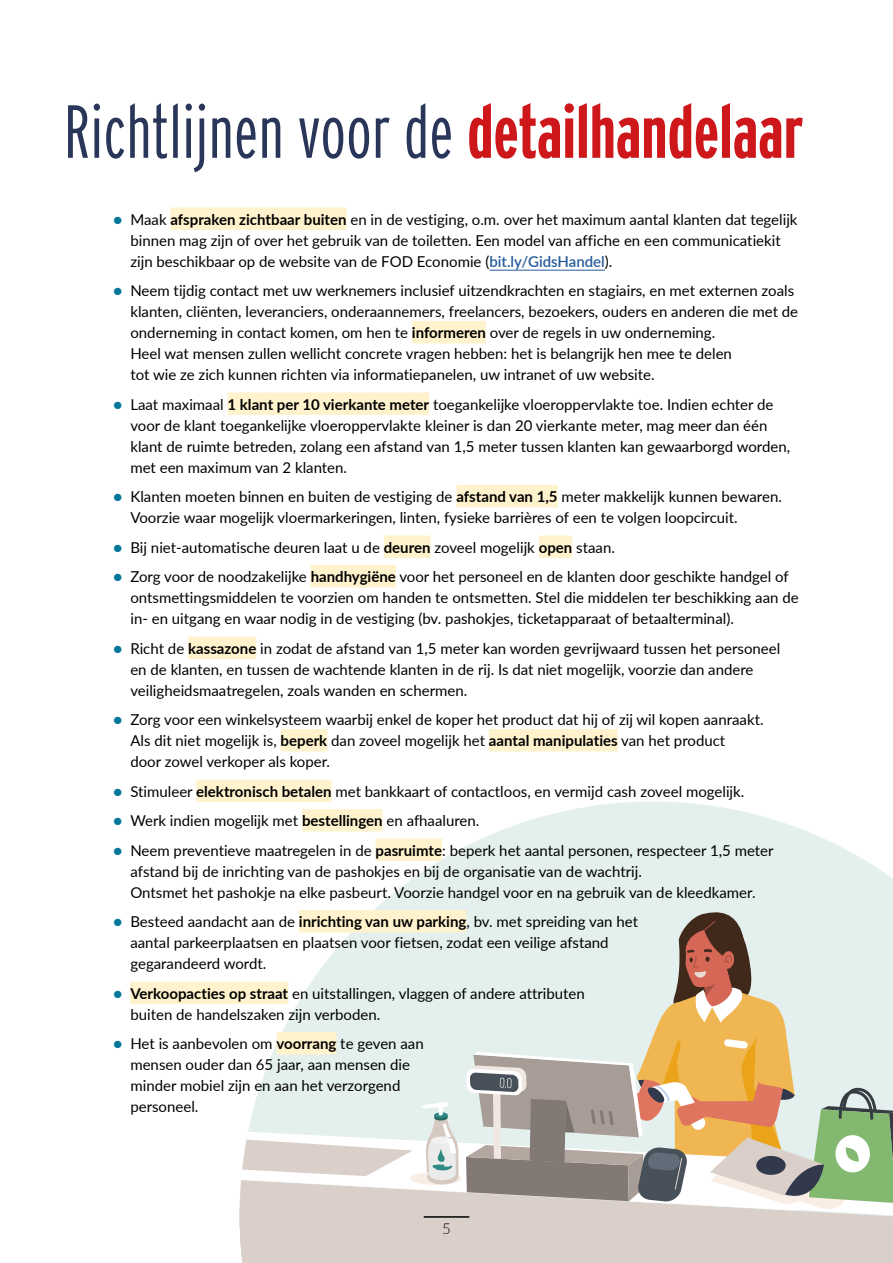
<style>
.page{position:relative;width:893px;height:1263px;background:#fff}
.page>*{position:absolute;margin:0;border:0;box-sizing:border-box;transform-origin:0 0}
.Title{font:300 75px "Interstate Compressed";color:#293659}
.Body_text_bullet{font:15px/21px "Lato";color:#000}
.t1{font:300 15px "Lato";color:#000}
.s1{font-weight:700;color:#cd171a}
.s2{font-weight:900;color:#04779c}
.s3{font-weight:700}
.s4{font-weight:600;color:#275b9b}
</style>
<div class="page">
<svg style="left:302px;top:801px;width:591px;height:102px;fill:#e4f0ee"></svg>
<svg style="left:240px;top:903px;width:653px;height:360px;background:#d7d3c8"></svg>
<div style="left:170px;top:207px;width:177px;height:23px;background:#fff3ce"></div>
<hr style="left:489px;top:270px;width:116px;height:1px;background:#275b9b">
<div style="left:412px;top:321px;width:74px;height:22px;background:#fff3ce"></div>
<div style="left:228px;top:392px;width:201px;height:23px;background:#fff3ce"></div>
<div style="left:456px;top:485px;width:102px;height:22px;background:#fff3ce"></div>
<div style="left:384px;top:535px;width:47px;height:23px;background:#fff3ce"></div>
<div style="left:539px;top:535px;width:33px;height:23px;background:#fff3ce"></div>
<div style="left:311px;top:565px;width:85px;height:22px;background:#fff3ce"></div>
<div style="left:188px;top:636px;width:68px;height:23px;background:#fff3ce"></div>
<div style="left:281px;top:729px;width:46px;height:22px;background:#fff3ce"></div>
<div style="left:489px;top:729px;width:129px;height:22px;background:#fff3ce"></div>
<div style="left:196px;top:779px;width:136px;height:23px;background:#fff3ce"></div>
<div style="left:302px;top:809px;width:81px;height:22px;background:#fff3ce"></div>
<div style="left:376px;top:838px;width:66px;height:23px;background:#fff3ce"></div>
<div style="left:299px;top:910px;width:167px;height:22px;background:#fff3ce"></div>
<div style="left:130px;top:981px;width:158px;height:23px;background:#fff3ce"></div>
<div style="left:276px;top:1032px;width:60px;height:22px;background:#fff3ce"></div>
<hr style="left:424px;top:1216px;width:45px;height:2px;background:#000">
<p class="Title" style="left:64px;top:89px;width:741px">Richtlijnen voor de <span class="s1">detailhandelaar</span></p>
<p class="Body_text_bullet" style="left:130px;top:208px;width:669px;text-indent:-17px"><span class="s2">•</span> Maak <span class="s3">afspraken zichtbaar buiten</span> en in de vestiging, o.m. over het maximum aantal klanten dat tegelijk binnen mag zijn of over het gebruik van de toiletten. Een model van affiche en een communicatiekit zijn beschikbaar op de website van de FOD Economie (<span class="s4">bit.ly/GidsHandel</span>).</p>
<p class="Body_text_bullet" style="left:130px;top:280px;width:669px;text-indent:-17px"><span class="s2">•</span> Neem tijdig contact met uw werknemers inclusief uitzendkrachten en stagiairs, en met externen zoals klanten, cliënten, leveranciers, onderaannemers, freelancers, bezoekers, ouders en anderen die met de onderneming in contact komen, om hen te <span class="s3">informeren</span> over de regels in uw onderneming.<br>Heel wat mensen zullen wellicht concrete vragen hebben: het is belangrijk hen mee te delen<br>tot wie ze zich kunnen richten via informatiepanelen, uw intranet of uw website.</p>
<p class="Body_text_bullet" style="left:130px;top:393px;width:661px;text-indent:-17px"><span class="s2">•</span> Laat maximaal <span class="s3">1 klant per 10 vierkante meter</span> toegankelijke vloeroppervlakte toe. Indien echter de voor de klant toegankelijke vloeroppervlakte kleiner is dan 20 vierkante meter, mag meer dan één klant de ruimte betreden, zolang een afstand van 1,5 meter tussen klanten kan gewaarborgd worden, met een maximum van 2 klanten.</p>
<p class="Body_text_bullet" style="left:130px;top:486px;width:653px;text-indent:-17px"><span class="s2">•</span> Klanten moeten binnen en buiten de vestiging de <span class="s3">afstand van 1,5</span> meter makkelijk kunnen bewaren.<br>Voorzie waar mogelijk vloermarkeringen, linten, fysieke barrières of een te volgen loopcircuit.</p>
<p class="Body_text_bullet" style="left:113px;top:536px;width:503px"><span class="s2">•</span> Bij niet-automatische deuren laat u de <span class="s3">deuren</span> zoveel mogelijk <span class="s3">open</span> staan.</p>
<p class="Body_text_bullet" style="left:130px;top:566px;width:670px;text-indent:-17px"><span class="s2">•</span> Zorg voor de noodzakelijke <span class="s3">handhygiëne</span> voor het personeel en de klanten door geschikte handgel of ontsmettingsmiddelen te voorzien om handen te ontsmetten. Stel die middelen ter beschikking aan de in- en uitgang en waar nodig in de vestiging (bv. pashokjes, ticketapparaat of betaalterminal).</p>
<p class="Body_text_bullet" style="left:130px;top:637px;width:651px;text-indent:-17px"><span class="s2">•</span> Richt de <span class="s3">kassazone</span> in zodat de afstand van 1,5 meter kan worden gevrijwaard tussen het personeel en de klanten, en tussen de wachtende klanten in de rij. Is dat niet mogelijk, voorzie dan andere veiligheidsmaatregelen, zoals wanden en schermen.</p>
<p class="Body_text_bullet" style="left:130px;top:709px;width:635px;text-indent:-17px"><span class="s2">•</span> Zorg voor een winkelsysteem waarbij enkel de koper het product dat hij of zij wil kopen aanraakt.<br>Als dit niet mogelijk is, <span class="s3">beperk</span> dan zoveel mogelijk het <span class="s3">aantal manipulaties</span> van het product<br>door zowel verkoper als koper.</p>
<p class="Body_text_bullet" style="left:113px;top:780px;width:632px"><span class="s2">•</span> Stimuleer <span class="s3">elektronisch betalen</span> met bankkaart of contactloos, en vermijd cash zoveel mogelijk.</p>
<p class="Body_text_bullet" style="left:113px;top:810px;width:368px"><span class="s2">•</span> Werk indien mogelijk met <span class="s3">bestellingen</span> en afhaaluren.</p>
<p class="Body_text_bullet" style="left:130px;top:839px;width:645px;text-indent:-17px"><span class="s2">•</span> Neem preventieve maatregelen in de <span class="s3">pasruimte</span>: beperk het aantal personen, respecteer 1,5 meter afstand bij de inrichting van de pashokjes en bij de organisatie van de wachtrij.<br>Ontsmet het pashokje na elke pasbeurt. Voorzie handgel voor en na gebruik van de kleedkamer.</p>
<p class="Body_text_bullet" style="left:130px;top:911px;width:509px;text-indent:-17px"><span class="s2">•</span> Besteed aandacht aan de <span class="s3">inrichting van uw parking</span>, bv. met spreiding van het aantal parkeerplaatsen en plaatsen voor fietsen, zodat een veilige afstand gegarandeerd wordt.</p>
<p class="Body_text_bullet" style="left:130px;top:982px;width:456px;text-indent:-17px"><span class="s2">•</span> <span class="s3">Verkoopacties op straat</span> en uitstallingen, vlaggen of andere attributen buiten de handelszaken zijn verboden.</p>
<p class="Body_text_bullet" style="left:130px;top:1033px;width:295px;text-indent:-17px"><span class="s2">•</span> Het is aanbevolen om <span class="s3">voorrang</span> te geven aan mensen ouder dan 65 jaar, aan mensen die minder mobiel zijn en aan het verzorgend personeel.</p>
<p class="t1" style="left:442px;top:1218px;width:10px">5</p>
</div>
